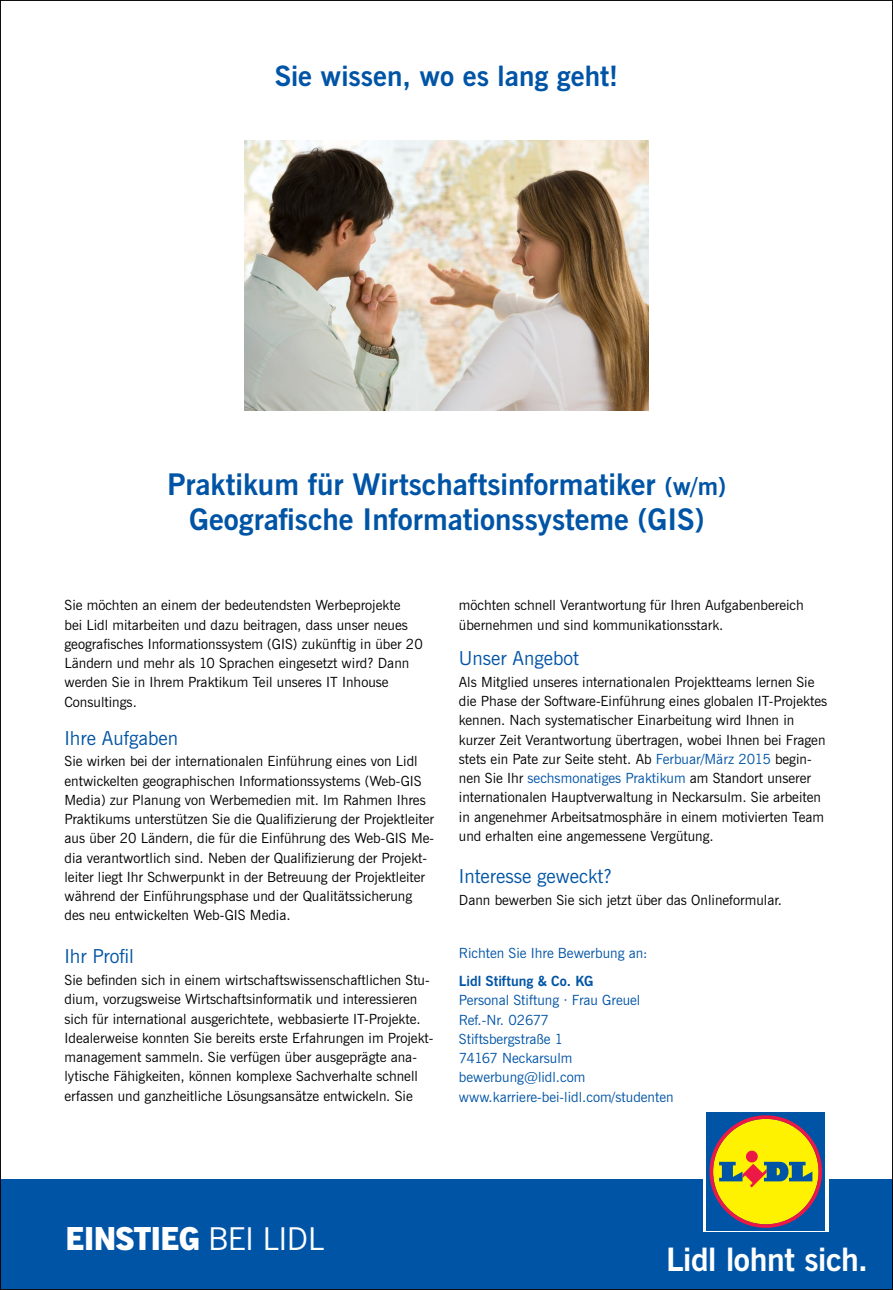
<style>
.page{position:relative;width:893px;height:1290px;background:#fff}
.page>*{position:absolute;margin:0;border:0;box-sizing:border-box;transform-origin:0 0}
.t1{font:32.2px "News Gothic Bd BT";letter-spacing:-.015em;color:#fff}
.t2{font:31.5px "News Gothic X Bd";letter-spacing:-.025em;color:#fff}
.t3{font:29.75px/35.7px "News Gothic Bd BT";color:#0054a6;text-align:center}
.t4{font:28px "News Gothic Bd BT";color:#0054a6}
.t5{font:19.25px "News Gothic BT";color:#0054a6}
.t6{font:14px/19.2px "News Gothic BT";color:#000}
.t7{font:14px/19.2px "News Gothic BT";color:#0054a6}
.t8{font:14px "News Gothic Bd BT";color:#0054a6}
.s1{font-size:24.5px}
.s2{color:#0054a6}
.s3{font-family:"News Gothic BT"}
</style>
<div class="page">
<img style="left:244px;top:141px;width:405px;height:270px">
<div style="left:0;top:1179px;width:893px;height:110px;background:#0054a6"></div>
<div style="left:703px;top:1108px;width:126px;height:124px;background:#fff"></div>
<div style="left:706px;top:1112px;width:119px;height:119px;background:#0054a6"></div>
<svg style="left:709px;top:1115px;width:113px;height:113px"></svg>
<h3 class="t4" style="left:275px;top:57px;width:345px">Sie wissen, wo es lang geht!</h3>
<h3 class="t3" style="left:167px;top:467px;width:560px">Praktikum für Wirtschaftsinformatiker <span class="s1">(w/m)<br></span>Geografische Informationssysteme (GIS)</h3>
<p class="t6" style="left:64px;top:596px;width:360px">Sie möchten an einem der bedeutendsten Werbeprojekte<br>bei Lidl mitarbeiten und dazu beitragen, dass unser neues geografisches I nformationssystem (GI S) zukünftig in über 20<br>Ländern und mehr als 10 Sprachen eingesetzt wird? Dann werden Sie in I hrem Praktikum Teil unseres IT I nhouse Consultings.</p>
<h3 class="t5" style="left:64px;top:725px;width:115px">I hre Aufgaben</h3>
<p class="t6" style="left:64px;top:752px;width:371px">Sie wirken bei der internationalen Einführung eines von Lidl entwickelten geographischen I nformationssystems (Web-GI S Media) zur Planung von Werbemedien mit. I m Rahmen I hres Praktikums unterstützen Sie die Qualifizierung der Projektleiter aus über 20 Ländern, die für die Einführung des Web-GIS Me&shy;dia verantwortlich sind. Neben der Qualifizierung der Projekt&shy;leiter liegt I hr Schwerpunkt in der Betreuung der Projektleiter während der Einführungsphase und der Qualitätssicherung des neu entwickelten Web-GI S Media.</p>
<h3 class="t5" style="left:64px;top:944px;width:71px">I hr Profil</h3>
<p class="t6" style="left:64px;top:971px;width:370px">Sie befinden sich in einem wirtschaftswissenschaftlichen Stu&shy;dium, vorzugsweise Wirtschaftsinformatik und interessieren sich für international ausgerichtete, webbasierte IT-Projekte.<br>I dealerweise konnten Sie bereits erste Erfahrungen im Projekt&shy;management sammeln. Sie verfügen über ausgeprägte ana&shy;lytische Fähigkeiten, können komplexe Sachverhalte schnell erfassen und ganzheitliche Lösungsansätze entwickeln. Sie</p>
<p class="t6" style="left:459px;top:596px;width:346px">möchten schnell Verantwortung für I hren Aufgabenbereich übernehmen und sind kommunikationsstark.</p>
<h3 class="t5" style="left:459px;top:646px;width:122px">Unser Angebot</h3>
<p class="t6" style="left:459px;top:673px;width:370px">Als Mitglied unseres internationalen Projektteams lernen Sie die Phase der Software-Einführung eines globalen IT-Projektes kennen. Nach systematischer Einarbeitung wird I hnen in kurzer Zeit Verantwortung übertragen, wobei I hnen bei Fragen stets ein Pate zur Seite steht. Ab <span class="s2">Ferbuar/März 2015</span> begin&shy;nen Sie I hr <span class="s2">sechsmonatiges Praktikum</span> am Standort unserer internationalen Hauptverwaltung in Neckarsulm. Sie arbeiten in angenehmer Arbeitsatmosphäre in einem motivierten Team und erhalten eine angemessene Vergütung.</p>
<h3 class="t5" style="left:459px;top:864px;width:154px">I nteresse geweckt?</h3>
<p class="t6" style="left:459px;top:891px;width:325px">Dann bewerben Sie sich jetzt über das Onlineformular.</p>
<p class="t7" style="left:459px;top:944px;width:190px">Richten Sie I hre Bewerbung an:</p>
<p class="t8" style="left:459px;top:972px;width:136px">Lidl Stiftung &amp; Co. KG</p>
<p class="t7" style="left:459px;top:991px;width:216px">Personal Stiftung · Frau Greuel<br>Ref.-Nr. 02677<br>Stiftsbergstraße 1<br>74167 Neckarsulm bewerbung@lidl.com www.karriere-bei-lidl.com/studenten</p>
<h2 class="t2" style="left:66px;top:1219px;width:251px">EINSTIEG <span class="s3">bei Lidl</span></h2>
<h1 class="t1" style="left:666px;top:1238px;width:203px">Lidl lohnt sich.</h1>
</div>
